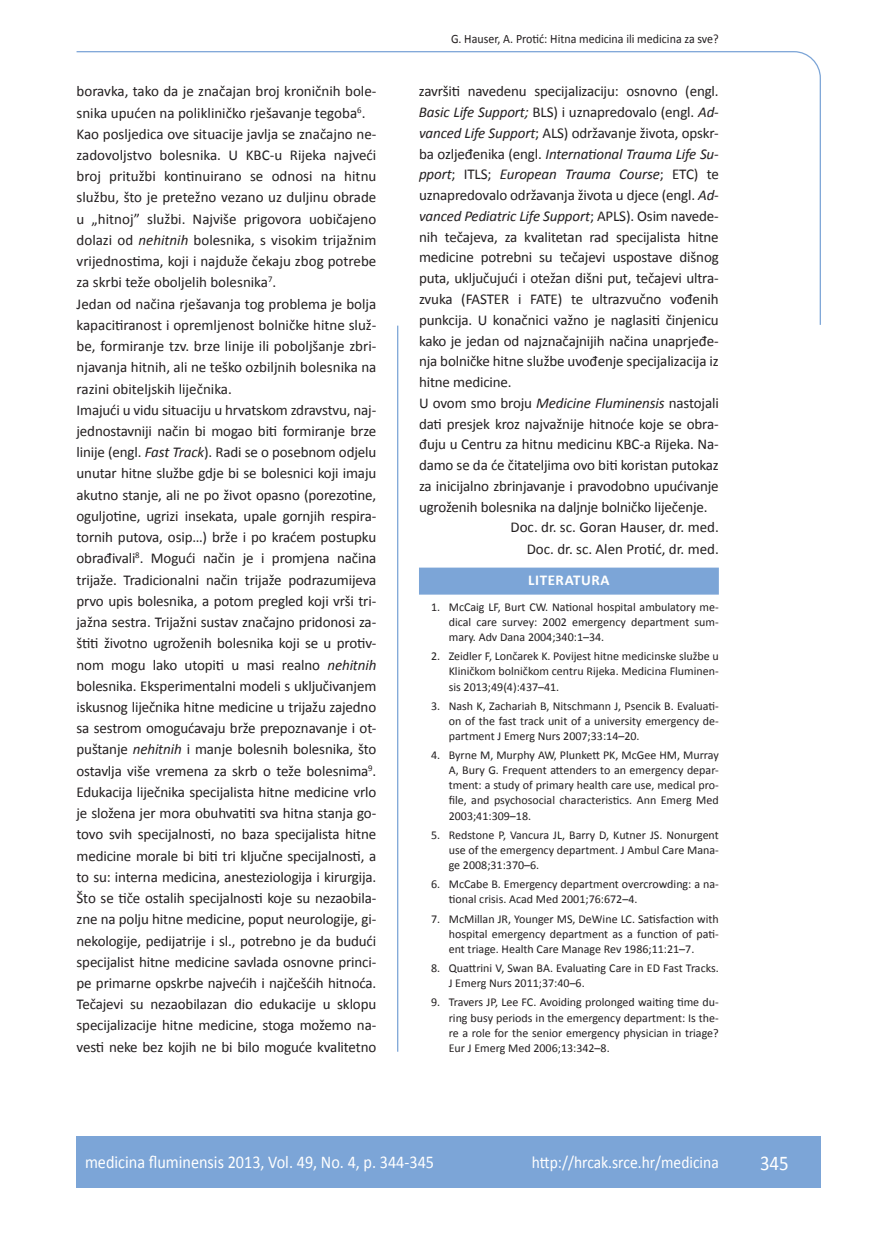
<style>
.page{position:relative;width:872px;height:1234px;background:#fff}
.page>*{position:absolute;margin:0;border:0;box-sizing:border-box;transform-origin:0 0}
.t1{font:21px "Calibri";color:#fff;scale:.9 1}
.t2{font:18px "Calibri";color:#fff;scale:.9 1}
.t3{font:17.25px "Calibri";color:#fff;scale:.9 1}
.t4{font:15px/21.1px "Calibri";letter-spacing:-.01em;color:#231f20}
.t5{font:italic 15px "Calibri";letter-spacing:-.01em;color:#231f20}
.t6{font:700 15px "Calibri";letter-spacing:.04em;color:#fff}
.t7{font:12.75px "Calibri";color:#231f20;scale:.94 1}
.t8{font:12px/15px "Calibri";color:#231f20;text-align:justify}
.s1{font-style:italic}
.s2{font-style:normal}
</style>
<div class="page">
<svg style="left:76px;top:51px;width:745px;height:275px"></svg>
<hr style="left:397px;top:325px;width:1px;height:726px;background:#7ca5d7">
<div style="left:77px;top:1135px;width:744px;height:51px;background:#7ca5d7"></div>
<div style="left:419px;top:567px;width:300px;height:27px;background:#7ca5d7"></div>
<p class="t7" style="left:451px;top:30px;width:286px">G. Hauser, A. Protić: Hitna medicina ili medicina za sve?</p>
<p class="t4" style="left:77px;top:80px;width:301px">boravka, tako da je značajan broj kroničnih bole&shy;snika upućen na polikliničko rješavanje tegoba<sup>6</sup>.<br>Kao posljedica ove situacije javlja se značajno ne&shy;zadovoljstvo bolesnika. U KBC-u Rijeka najveći broj pritužbi kontinuirano se odnosi na hitnu službu, što je pretežno vezano uz duljinu obrade u „hitnoj” službi. Najviše prigovora uobičajeno dolazi od <span class="s1">nehitnih</span> bolesnika, s visokim trijažnim vrijednostima, koji i najduže čekaju zbog potrebe za skrbi teže oboljelih bolesnika<sup>7</sup>.<br>Jedan od načina rješavanja tog problema je bolja kapacitiranost i opremljenost bolničke hitne služ&shy;be, formiranje tzv. brze linije ili poboljšanje zbri&shy;njavanja hitnih, ali ne teško ozbiljnih bolesnika na razini obiteljskih liječnika.<br>Imajući u vidu situaciju u hrvatskom zdravstvu, naj&shy;jednostavniji način bi mogao biti formiranje brze linije (engl. <span class="s1">Fast Track</span>). Radi se o posebnom odjelu unutar hitne službe gdje bi se bolesnici koji imaju akutno stanje, ali ne po život opasno (porezotine, oguljotine, ugrizi insekata, upale gornjih respira&shy;tornih putova, osip…) brže i po kraćem postupku obrađivali<sup>8</sup>. Mogući način je i promjena načina trijaže. Tradicionalni način trijaže podrazumijeva prvo upis bolesnika, a potom pregled koji vrši tri&shy;jažna sestra. Trijažni sustav značajno pridonosi za&shy;štiti životno ugroženih bolesnika koji se u protiv&shy;nom mogu lako utopiti u masi realno <span class="s1">nehitnih </span>bolesnika. Eksperimentalni modeli s uključivanjem iskusnog liječnika hitne medicine u trijažu zajedno sa sestrom omogućavaju brže prepoznavanje i ot&shy;puštanje <span class="s1">nehitnih</span> i manje bolesnih bolesnika, što ostavlja više vremena za skrb o teže bolesnima<sup>9</sup>.<br>Edukacija liječnika specijalista hitne medicine vrlo je složena jer mora obuhvatiti sva hitna stanja go&shy;tovo svih specijalnosti, no baza specijalista hitne medicine morale bi biti tri ključne specijalnosti, a to su: interna medicina, anesteziologija i kirurgija.<br>Što se tiče ostalih specijalnosti koje su nezaobila&shy;zne na polju hitne medicine, poput neurologije, gi&shy;nekologije, pedijatrije i sl., potrebno je da budući specijalist hitne medicine savlada osnovne princi&shy;pe primarne opskrbe najvećih i najčešćih hitnoća.<br>Tečajevi su nezaobilazan dio edukacije u sklopu specijalizacije hitne medicine, stoga možemo na&shy;vesti neke bez kojih ne bi bilo moguće kvalitetno</p>
<p class="t4" style="left:419px;top:80px;width:301px">završiti navedenu specijalizaciju: osnovno (engl.</p>
<p class="t4" style="left:419px;top:101px;width:301px"><span class="s1">Basic Life Support;</span> BLS) i uznapredovalo (engl. <span class="s1">Ad-</span></p>
<p class="t4" style="left:419px;top:122px;width:301px"><span class="s1">vanced Life Support</span>; ALS) održavanje života, opskr-</p>
<p class="t5" style="left:419px;top:144px;width:301px"><span class="s2">ba ozljeđenika (engl.</span> International Trauma Life Su-</p>
<p class="t5" style="left:419px;top:165px;width:301px">pport<span class="s2">; ITLS;</span> European Trauma Course<span class="s2">; ETC) te</span></p>
<p class="t4" style="left:419px;top:184px;width:301px">uznapredovalo održavanja života u djece (engl. <span class="s1">Ad-</span></p>
<p class="t5" style="left:419px;top:207px;width:301px">vanced Pediatric Life Support<span class="s2">; APLS). Osim navede-</span></p>
<p class="t4" style="left:419px;top:225px;width:301px">nih tečajeva, za kvalitetan rad specijalista hitne</p>
<p class="t4" style="left:419px;top:246px;width:301px">medicine potrebni su tečajevi uspostave dišnog</p>
<p class="t4" style="left:419px;top:267px;width:301px">puta, uključujući i otežan dišni put, tečajevi ultra-</p>
<p class="t4" style="left:419px;top:288px;width:301px">zvuka (FASTER i FATE) te ultrazvučno vođenih</p>
<p class="t4" style="left:419px;top:308px;width:301px">punkcija. U konačnici važno je naglasiti činjenicu</p>
<p class="t4" style="left:419px;top:329px;width:301px">kako je jedan od najznačajnijih načina unaprjeđe-</p>
<p class="t4" style="left:419px;top:350px;width:301px">nja bolničke hitne službe uvođenje specijalizacija iz</p>
<p class="t4" style="left:419px;top:371px;width:94px">hitne medicine.</p>
<p class="t4" style="left:419px;top:391px;width:301px">U ovom smo broju <span class="s1">Medicine Fluminensis</span> nastojali</p>
<p class="t4" style="left:419px;top:412px;width:301px">dati presjek kroz najvažnije hitnoće koje se obra-</p>
<p class="t4" style="left:419px;top:433px;width:301px">đuju u Centru za hitnu medicinu KBC-a Rijeka. Na-</p>
<p class="t4" style="left:419px;top:454px;width:301px">damo se da će čitateljima ovo biti koristan putokaz</p>
<p class="t4" style="left:419px;top:474px;width:301px">za inicijalno zbrinjavanje i pravodobno upućivanje</p>
<p class="t4" style="left:419px;top:495px;width:290px">ugroženih bolesnika na daljnje bolničko liječenje.</p>
<p class="t4" style="left:510px;top:516px;width:210px">Doc. dr. sc. Goran Hauser, dr. med.</p>
<p class="t4" style="left:527px;top:537px;width:194px">Doc. dr. sc. Alen Protić, dr. med.</p>
<p class="t6" style="left:528px;top:570px;width:83px">LITERATURA</p>
<p class="t8" style="left:449px;top:598px;width:271px;text-indent:-18px">1. McCaig LF, Burt CW. National hospital ambulatory me&shy;dical care survey: 2002 emergency department sum&shy;mary. Adv Dana 2004;340:1–34.</p>
<p class="t8" style="left:449px;top:648px;width:271px;text-indent:-18px">2. Zeidler F, Lončarek K. Povijest hitne medicinske službe u Kliničkom bolničkom centru Rijeka. Medicina Fluminen&shy;sis 2013;49(4):437–41.</p>
<p class="t8" style="left:449px;top:697px;width:272px;text-indent:-18px">3. Nash K, Zachariah B, Nitschmann J, Psencik B. Evaluati&shy;on of the fast track unit of a university emergency de&shy;partment J Emerg Nurs 2007;33:14–20.</p>
<p class="t8" style="left:449px;top:747px;width:271px;text-indent:-18px">4. Byrne M, Murphy AW, Plunkett PK, McGee HM, Murray A, Bury G. Frequent attenders to an emergency depar&shy;tment: a study of primary health care use, medical pro&shy;file, and psychosocial characteristics. Ann Emerg Med 2003;41:309–18.</p>
<p class="t8" style="left:449px;top:826px;width:271px;text-indent:-18px">5. Redstone P, Vancura JL, Barry D, Kutner JS. Nonurgent use of the emergency department. J Ambul Care Mana&shy;ge 2008;31:370–6.</p>
<p class="t8" style="left:449px;top:876px;width:271px;text-indent:-18px">6. McCabe B. Emergency department overcrowding: a na&shy;tional crisis. Acad Med 2001;76:672–4.</p>
<p class="t8" style="left:449px;top:910px;width:271px;text-indent:-18px">7. McMillan JR, Younger MS, DeWine LC. Satisfaction with hospital emergency department as a function of pati&shy;ent triage. Health Care Manage Rev 1986;11:21–7.</p>
<p class="t8" style="left:449px;top:959px;width:271px;text-indent:-18px">8. Quattrini V, Swan BA. Evaluating Care in ED Fast Tracks.<br>J Emerg Nurs 2011;37:40–6.</p>
<p class="t8" style="left:449px;top:994px;width:271px;text-indent:-18px">9. Travers JP, Lee FC. Avoiding prolonged waiting time du&shy;ring busy periods in the emergency department: Is the&shy;re a role for the senior emergency physician in triage?<br>Eur J Emerg Med 2006;13:342–8.</p>
<p class="t2" style="left:85px;top:1150px;width:389px">medicina fluminensis 2013, Vol. 49, No. 4, p. 344-345</p>
<p class="t3" style="left:532px;top:1151px;width:209px">http://hrcak.srce.hr/medicina</p>
<h1 class="t1" style="left:760px;top:1149px;width:33px">345</h1>
</div>
